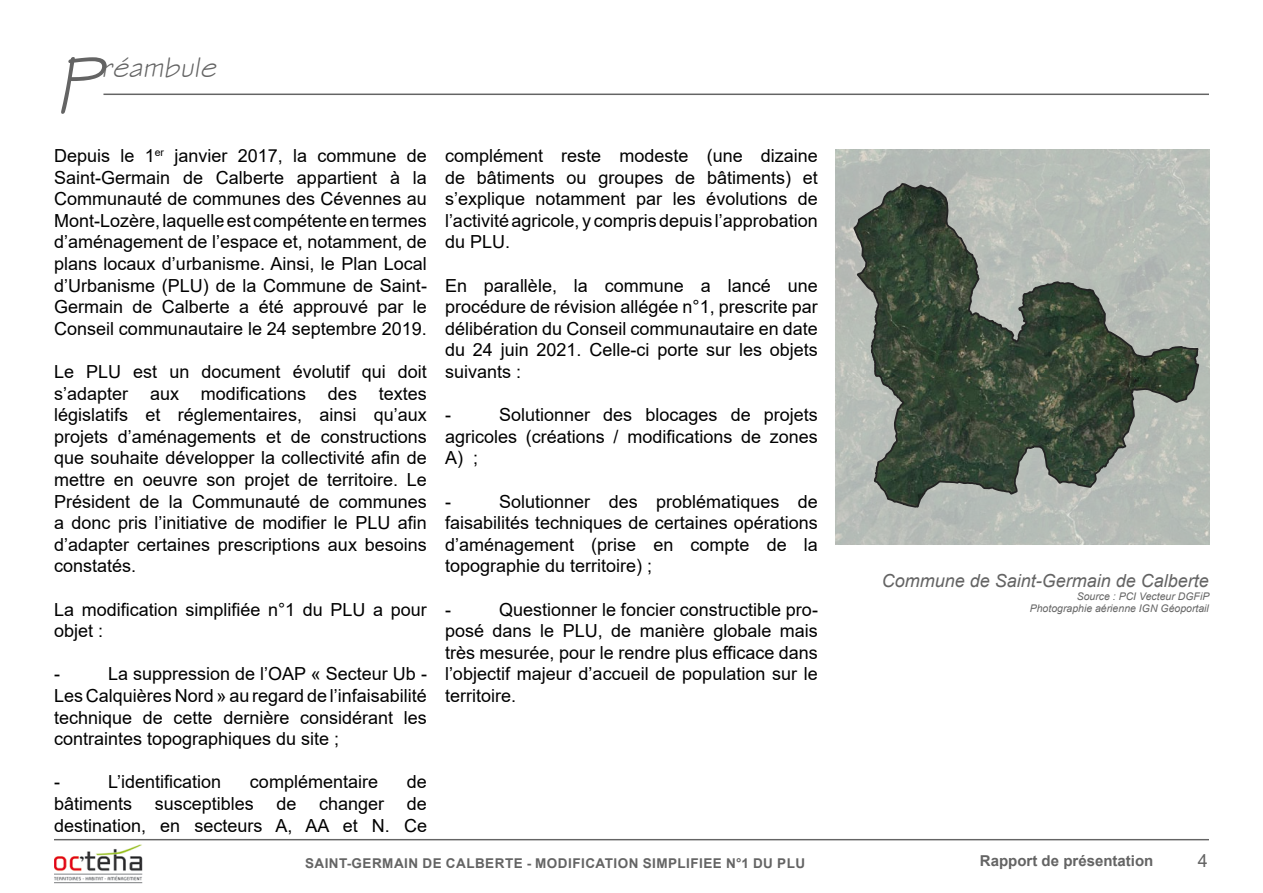
<style>
.page{position:relative;width:1263px;height:893px;background:#fff}
.page>*{position:absolute;margin:0;border:0;box-sizing:border-box;transform-origin:0 0}
.t1{font:italic 84.45px "Stylus BT";color:#646464}
.t2{font:italic 30px "Stylus BT";color:#646464}
.t3{font:18px/21.6px "Arial";color:#000;text-align:justify}
.t4{font:italic 18px "Arial";color:#646464}
.t5{font:700 15px "Arial";color:#646464}
.t6{font:700 13.5px "Arial";letter-spacing:.035em;color:#646464}
.t7{font:italic 10.5px/12.6px "Arial";color:#646464;text-align:right}
</style>
<div class="page">
<hr style="left:54px;top:839px;width:1155px;height:1px;background:#646464">
<img style="left:54px;top:844px;width:89px;height:40px">
<hr style="left:103px;top:94px;width:1106px;height:1px;background:#646464">
<svg style="left:836px;top:150px;width:373px;height:394px;background:#858e84"></svg>
<h2 class="t2" style="left:101px;top:49px;width:123px">réambule</h2>
<h1 class="t1" style="left:54px;top:33px;width:67px">P</h1>
<p class="t3" style="left:54px;top:145px;width:374px">Depuis le 1<sup>er</sup> janvier 2017, la commune de Saint-Germain de Calberte appartient à la Communauté de communes des Cévennes au Mont-Lozère, laquelle est compétente en termes d’aménagement de l’espace et, notamment, de plans locaux d’urbanisme. Ainsi, le Plan Local d’Urbanisme (PLU) de la Commune de Saint-Germain de Calberte a été approuvé par le Conseil communautaire le 24 septembre 2019.</p>
<p class="t3" style="left:54px;top:361px;width:374px">Le PLU est un document évolutif qui doit s’adapter aux modifications des textes législatifs et réglementaires, ainsi qu’aux projets d’aménagements et de constructions que souhaite développer la collectivité afin de mettre en oeuvre son projet de territoire. Le Président de la Communauté de communes a donc pris l’initiative de modifier le PLU afin d’adapter certaines prescriptions aux besoins constatés.</p>
<p class="t3" style="left:54px;top:598px;width:374px">La modification simplifiée n°1 du PLU a pour objet :</p>
<p class="t3" style="left:54px;top:663px;width:374px;text-indent:54px">La suppression de l’OAP « Secteur Ub - Les Calquières Nord » au regard de l’infaisabilité technique de cette dernière considérant les contraintes topographiques du site ;</p>
<p class="t3" style="left:108px;top:771px;width:115px">L’identification</p>
<p class="t3" style="left:250px;top:771px;width:130px">complémentaire</p>
<p class="t3" style="left:407px;top:771px;width:22px">de</p>
<p class="t3" style="left:54px;top:793px;width:80px">bâtiments</p>
<p class="t3" style="left:155px;top:793px;width:101px">susceptibles</p>
<p class="t3" style="left:276px;top:793px;width:22px">de</p>
<p class="t3" style="left:319px;top:793px;width:67px">changer</p>
<p class="t3" style="left:54px;top:663px;width:7px">-</p>
<p class="t3" style="left:54px;top:771px;width:7px">-</p>
<p class="t3" style="left:54px;top:793px;width:374px;text-align:right">de<br>destination, en secteurs A, AA et N. Ce</p>
<p class="t3" style="left:445px;top:145px;width:374px">complément reste modeste (une dizaine de bâtiments ou groupes de bâtiments) et s’explique notamment par les évolutions de l’activité agricole, y compris depuis l’approbation du PLU.</p>
<p class="t3" style="left:445px;top:274px;width:374px">En parallèle, la commune a lancé une procédure de révision allégée n°1, prescrite par délibération du Conseil communautaire en date du 24 juin 2021. Celle-ci porte sur les objets suivants :</p>
<p class="t3" style="left:445px;top:404px;width:374px;text-indent:54px">Solutionner des blocages de projets agricoles (créations / modifications de zones A) ;</p>
<p class="t3" style="left:445px;top:490px;width:374px;text-indent:54px">Solutionner des problématiques de faisabilités techniques de certaines opérations d’aménagement (prise en compte de la topographie du territoire) ;</p>
<p class="t3" style="left:445px;top:598px;width:374px;text-indent:54px">Questionner le foncier constructible pro&shy;posé dans le PLU, de manière globale mais très mesurée, pour le rendre plus efficace dans l’objectif majeur d’accueil de population sur le territoire.</p>
<p class="t3" style="left:445px;top:404px;width:7px">-</p>
<p class="t3" style="left:445px;top:490px;width:7px">-</p>
<p class="t3" style="left:445px;top:598px;width:7px">-</p>
<p class="t4" style="left:882px;top:569px;width:329px">Commune de Saint-Germain de Calberte</p>
<p class="t7" style="left:1030px;top:590px;width:181px">Source : PCI Vecteur DGFiP<br>Photographie aérienne IGN Géoportail</p>
<p class="t6" style="left:305px;top:853px;width:240px">SAINT-GERMAIN DE CALBERTE - modification</p>
<p class="t6" style="left:643px;top:853px;width:164px">SIMPLIFIEE N°1 DU PLU</p>
<p class="t5" style="left:980px;top:850px;width:175px">Rapport de présentation</p>
</div>
